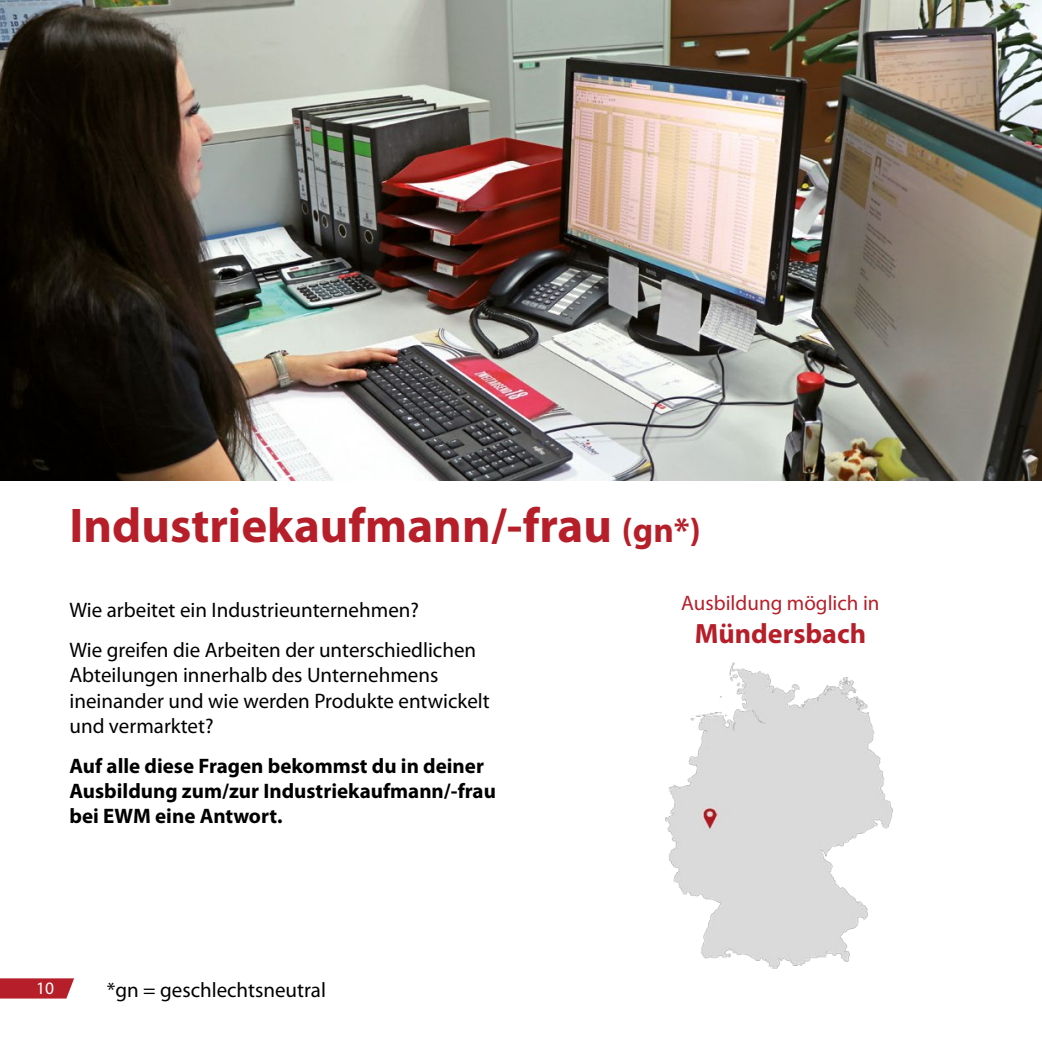
<style>
.page{position:relative;width:1042px;height:1042px;background:#fff}
.page>*{position:absolute;margin:0;border:0;box-sizing:border-box;transform-origin:0 0}
.t1{font:700 49px "Myriad Pro";color:#b61f29}
.t2{font:700 28px "Myriad Pro";color:#b61f29}
.t3{font:21px/25.2px "Myriad Pro";color:#000}
.t4{font:700 21px/25.2px "Myriad Pro";color:#000}
.t5{font:21px "Myriad Pro";color:#b61f29}
.t6{font:17.5px "Myriad Pro";color:#fff}
.s1{font-size:35px}
</style>
<div class="page">
<svg style="left:0;top:978px;width:74px;height:20px"></svg>
<img style="left:665px;top:662px;width:228px;height:306px">
<img style="left:0;top:0;width:1042px;height:481px">
<h1 class="t1" style="left:69px;top:494px;width:633px">Industriekaufmann/-frau <span class="s1">(gn*)</span></h1>
<p class="t3" style="left:69px;top:589px;width:408px;line-height:40.1px">Wie arbeitet ein Industrieunternehmen?<br>Wie greifen die Arbeiten der unterschiedlichen</p>
<p class="t3" style="left:69px;top:662px;width:422px">Abteilungen innerhalb des Unternehmens ineinander und wie werden Produkte entwickelt und vermarktet?</p>
<p class="t4" style="left:69px;top:752px;width:428px">Auf alle diese Fragen bekommst du in deiner<br>Ausbildung zum/zur Industriekaufmann/-frau bei EWM eine Antwort.</p>
<p class="t5" style="left:681px;top:589px;width:200px">Ausbildung möglich in</p>
<h2 class="t2" style="left:695px;top:615px;width:173px">Mündersbach</h2>
<p class="t6" style="left:36px;top:977px;width:19px">10</p>
<p class="t3" style="left:107px;top:977px;width:221px">*gn = geschlechtsneutral</p>
</div>
